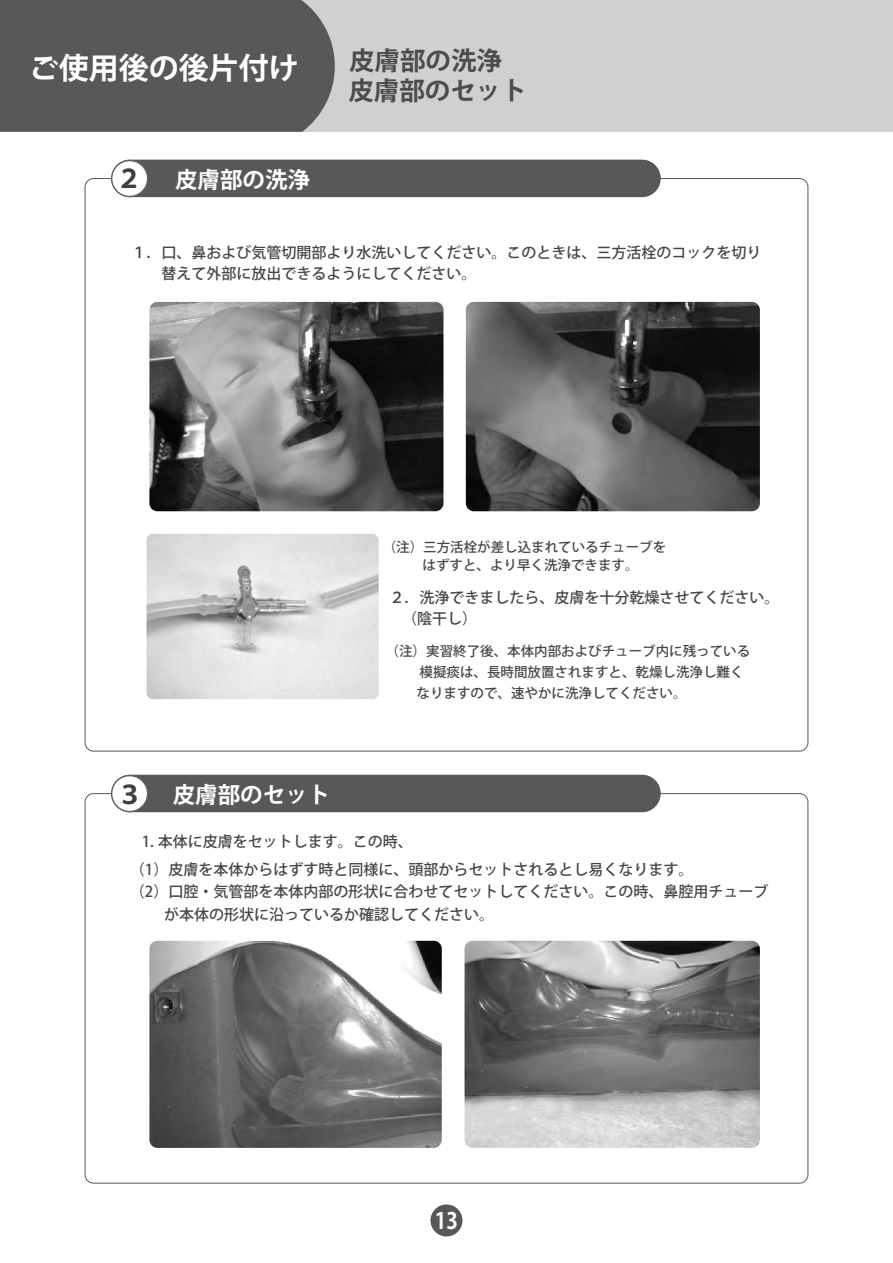
<style>
.page{position:relative;width:893px;height:1263px;background:#fff}
.page>*{position:absolute;margin:0;border:0;box-sizing:border-box;transform-origin:0 0}
.t1{font:700 30px "Koz Go Pro";color:#fff}
.t2{font:700 25.5px "Koz Go Pro";color:#4b4c4d}
.t3{font:700 25.5px "Koz Go Pro";color:#3e3e3f}
.t4{font:700 22.5px "Koz Go Pro";color:#fff}
.t5{font:700 22.5px "Koz Go Pro";color:#fff;scale:.9 1}
.t6{font:500 15px/21px "Koz Go Pro";color:#454647}
.t7{font:500 13.5px/21px "Koz Go Pro";color:#454647}
</style>
<div class="page">
<div style="left:0;top:0;width:893px;height:132px;background:#cfd0d2"></div>
<div style="left:0;top:0;width:335px;height:132px;background:#57585a"></div>
<div style="left:430px;top:1204px;width:32px;height:32px;background:#57585a;border-radius:50%"></div>
<div style="left:111px;top:160px;width:550px;height:37px;background:#57585a;border-radius:19px"></div>
<div style="left:112px;top:160px;width:36px;height:36px;background:#fff;border-radius:50%"></div>
<div style="left:111px;top:160px;width:37px;height:37px;border:1px solid #636366;border-radius:50%"></div>
<img style="left:149px;top:302px;width:294px;height:209px">
<img style="left:466px;top:302px;width:294px;height:209px">
<img style="left:149px;top:941px;width:293px;height:207px">
<img style="left:465px;top:941px;width:295px;height:207px">
<div style="left:111px;top:775px;width:550px;height:37px;background:#57585a;border-radius:19px"></div>
<div style="left:112px;top:775px;width:36px;height:36px;background:#fff;border-radius:50%"></div>
<div style="left:111px;top:775px;width:37px;height:37px;border:1px solid #636366;border-radius:50%"></div>
<img style="left:147px;top:534px;width:232px;height:165px">
<h1 class="t1" style="left:29px;top:48px;width:271px">ご使用後の後片付け</h1>
<h2 class="t2" style="left:349px;top:44px;width:154px">皮膚部の洗浄</h2>
<h2 class="t2" style="left:348px;top:74px;width:180px">皮膚部のセット</h2>
<h2 class="t3" style="left:116px;top:162px;width:27px">２</h2>
<h3 class="t4" style="left:175px;top:165px;width:136px">皮膚部の洗浄</h3>
<p class="t6" style="left:131px;top:243px;width:632px">１．口、鼻および気管切開部より水洗いしてください。このときは、三方活栓のコックを切り　　替えて外部に放出できるようにしてください。</p>
<p class="t7" style="left:389px;top:539px;width:278px;line-height:18px;text-indent:-7px">（注）三方活栓が差し込まれているチューブを　　 はずすと、より早く洗浄できます。</p>
<p class="t6" style="left:402px;top:588px;width:379px;text-indent:-13px">２．洗浄できましたら、皮膚を十分乾燥させてください。（陰干し）</p>
<h2 class="t3" style="left:117px;top:778px;width:27px">３</h2>
<h3 class="t4" style="left:173px;top:780px;width:159px">皮膚部のセット</h3>
<p class="t7" style="left:417px;top:641px;width:335px;text-indent:-31px">（注）実習終了後、本体内部およびチューブ内に残っている模擬痰は、長時間放置されますと、乾燥し洗浄し難くなりますので、速やかに洗浄してください。</p>
<p class="t6" style="left:142px;top:831px;width:272px">1. 本体に皮膚をセットします。この時、</p>
<p class="t6" style="left:130px;top:859px;width:565px">（1）皮膚を本体からはずす時と同様に、頭部からセットされるとし易くなります。</p>
<p class="t6" style="left:130px;top:882px;width:640px">（2）口腔・気管部を本体内部の形状に合わせてセットしてください。この時、鼻腔用チューブ</p>
<p class="t6" style="left:164px;top:904px;width:332px">が本体の形状に沿っているか確認してください。</p>
<h3 class="t5" style="left:435px;top:1206px;width:27px">13</h3>
</div>
